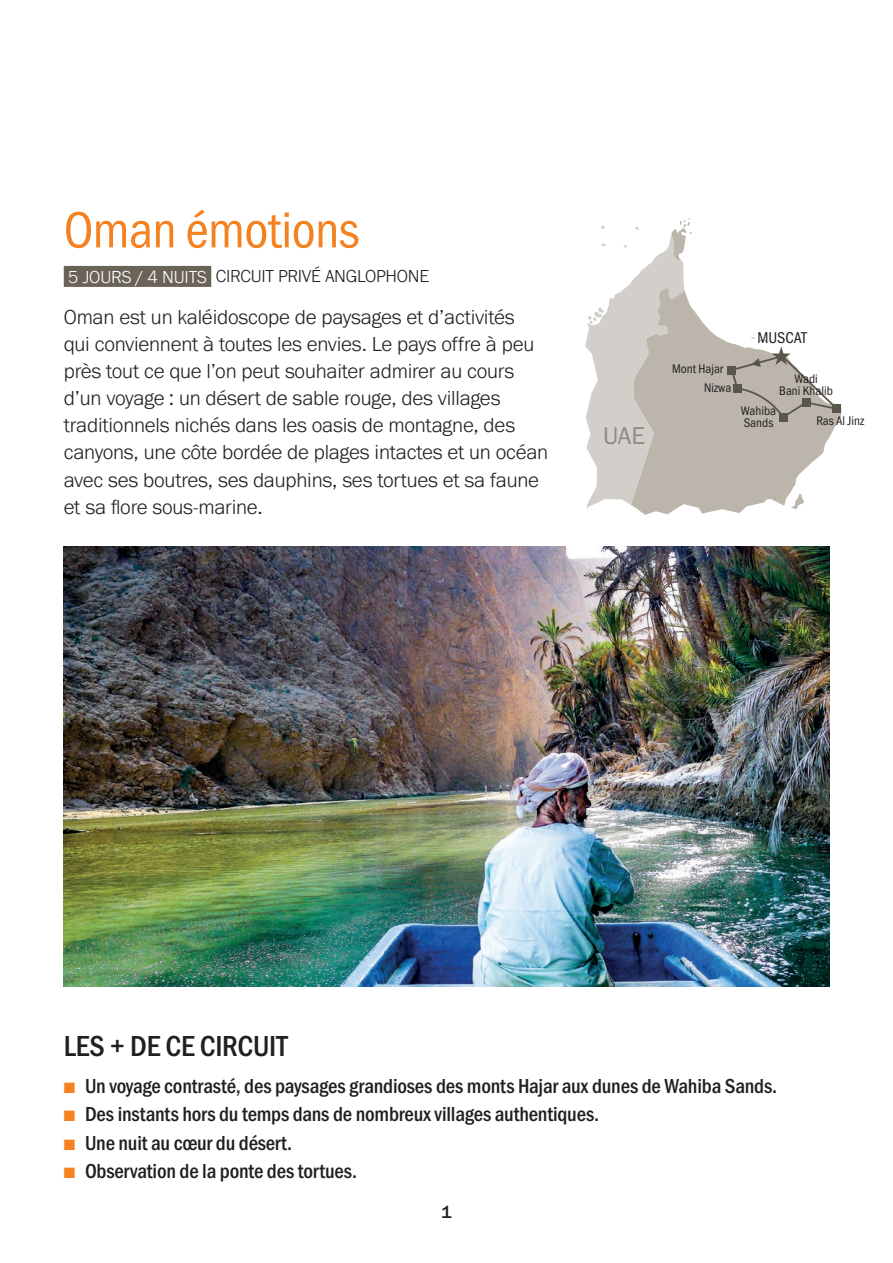
<style>
.page{position:relative;width:893px;height:1263px;background:#fff}
.page>*{position:absolute;margin:0;border:0;box-sizing:border-box;transform-origin:0 0}
.t1{font:52.5px "Franklin Gothic URW Cond";letter-spacing:-.01em;color:#f58220}
.t2{font:500 30px "Franklin Gothic URW Cond";letter-spacing:-.01em;color:#231f20}
.t3{font:25.2px "Franklin Gothic URW Boo";color:#8e8b85}
.t4{font:300 21px/27px "Franklin Gothic URW";letter-spacing:-.01em;color:#231f20}
.t5{font:500 21px "Franklin Gothic URW Cond";letter-spacing:-.01em;color:#231f20}
.t6{font:300 18px "Franklin Gothic URW";letter-spacing:-.01em;color:#231f20}
.t7{font:500 18px "Franklin Gothic URW";color:#231f20}
.t8{font:16.2px "Franklin Gothic URW Cond";color:#231f20}
.t9{font:12.9px/11.7px "Franklin Gothic URW Cond";color:#231f20}
.s1{color:#fff}
.s2{color:#f58220}
</style>
<div class="page">
<img style="left:64px;top:546px;width:765px;height:440px">
<svg style="left:557px;top:218px;width:285px;height:349px"></svg>
<div style="left:64px;top:266px;width:147px;height:21px;background:#6b6357"></div>
<h1 class="t1" style="left:64px;top:192px;width:297px">Oman émotions</h1>
<p class="t6" style="left:68px;top:265px;width:363px"><span class="s1">5 JOURS / 4 NUITS</span> CIRCUIT PRIVÉ ANGLOPHONE</p>
<p class="t4" style="left:64px;top:303px;width:486px">Oman est un kaléidoscope de paysages et d’activités<br>qui conviennent à toutes les envies. Le pays offre à peu près tout ce que l’on peut souhaiter admirer au cours d’un voyage : un désert de sable rouge, des villages traditionnels nichés dans les oasis de montagne, des canyons, une côte bordée de plages intactes et un océan avec ses boutres, ses dauphins, ses tortues et sa faune et sa flore sous-marine.</p>
<p class="t3" style="left:603px;top:420px;width:44px">UAE</p>
<p class="t9" style="left:672px;top:362px;width:53px">Mont Hajar</p>
<p class="t9" style="left:704px;top:381px;width:29px">Nizwa</p>
<p class="t8" style="left:757px;top:326px;width:51px">MUSCAT</p>
<p class="t9" style="left:779px;top:372px;width:55px;text-align:center">Wadi<br>Bani Khalib</p>
<p class="t9" style="left:816px;top:414px;width:50px">Ras Al Jinz</p>
<p class="t9" style="left:741px;top:404px;width:37px">Wahiba<br>Sands</p>
<h2 class="t2" style="left:64px;top:1025px;width:225px">LES + DE CE CIRCUIT</h2>
<p class="t5" style="left:64px;top:1071px;width:715px"><span class="s2">■</span> Un voyage contrasté, des paysages grandioses des monts Hajar aux dunes de Wahiba Sands.</p>
<p class="t5" style="left:64px;top:1099px;width:537px"><span class="s2">■</span> Des instants hors du temps dans de nombreux villages authentiques.</p>
<p class="t5" style="left:64px;top:1127px;width:230px"><span class="s2">■</span> Une nuit au cœur du désert.</p>
<p class="t5" style="left:64px;top:1156px;width:295px"><span class="s2">■</span> Observation de la ponte des tortues.</p>
<p class="t7" style="left:441px;top:1200px;width:12px">1</p>
</div>
